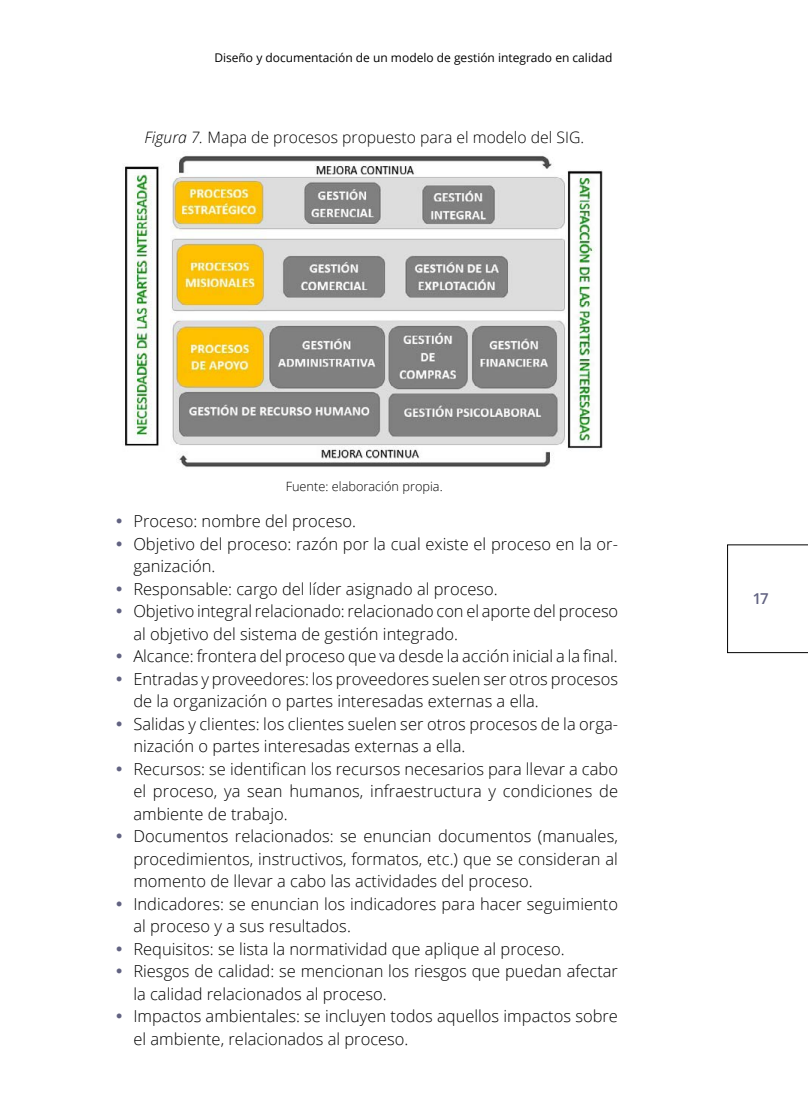
<style>
.page{position:relative;width:808px;height:1106px;background:#fff}
.page>*{position:absolute;margin:0;border:0;box-sizing:border-box;transform-origin:0 0}
.t1{font:300 16.5px/22.5px "Open Sans";color:#000}
.Figura{font:300 15.75px "Open Sans";color:#000}
.t2{font:600 15px "Open Sans";color:#616281}
.Fuente{font:300 12.75px "Open Sans";color:#000}
.t3{font:12px "Open Sans";color:#000}
.s1{font-style:italic}
</style>
<div class="page">
<svg style="left:727px;top:544px;width:81px;height:109px"></svg>
<img style="left:124px;top:155px;width:479px;height:313px">
<p class="t3" style="left:214px;top:49px;width:399px">Diseño y documentación de un modelo de gestión integrado en calidad</p>
<p class="Figura" style="left:144px;top:126px;width:441px"><span class="s1">Figura 7.</span> Mapa de procesos propuesto para el modelo del SIG.</p>
<p class="Fuente" style="left:286px;top:478px;width:159px">Fuente: elaboración propia.</p>
<p class="t1" style="left:133px;top:509px;width:224px">Proceso: nombre del proceso.</p>
<p class="t1" style="left:133px;top:532px;width:486px">Objetivo del proceso: razón por la cual existe el proceso en la or&shy;ganización.</p>
<p class="t1" style="left:133px;top:577px;width:366px">Responsable: cargo del líder asignado al proceso.</p>
<p class="t1" style="left:133px;top:599px;width:486px">Objetivo integral relacionado: relacionado con el aporte del proceso al objetivo del sistema de gestión integrado.</p>
<p class="t1" style="left:133px;top:644px;width:486px">Alcance: frontera del proceso que va desde la acción inicial a la final.</p>
<p class="t1" style="left:133px;top:667px;width:486px">Entradas y proveedores: los proveedores suelen ser otros procesos de la organización o partes interesadas externas a ella.</p>
<p class="t1" style="left:133px;top:712px;width:486px">Salidas y clientes: los clientes suelen ser otros procesos de la orga&shy;nización o partes interesadas externas a ella.</p>
<p class="t1" style="left:133px;top:757px;width:486px;text-align:justify">Recursos: se identifican los recursos necesarios para llevar a cabo el proceso, ya sean humanos, infraestructura y condiciones de ambiente de trabajo.</p>
<p class="t1" style="left:133px;top:824px;width:486px;text-align:justify">Documentos relacionados: se enuncian documentos (manuales, procedimientos, instructivos, formatos, etc.) que se consideran al momento de llevar a cabo las actividades del proceso.</p>
<p class="t1" style="left:133px;top:892px;width:486px">Indicadores: se enuncian los indicadores para hacer seguimiento al proceso y a sus resultados.</p>
<p class="t1" style="left:133px;top:937px;width:433px">Requisitos: se lista la normatividad que aplique al proceso.</p>
<p class="t1" style="left:133px;top:959px;width:486px">Riesgos de calidad: se mencionan los riesgos que puedan afectar la calidad relacionados al proceso.</p>
<p class="t1" style="left:133px;top:1004px;width:486px">Impactos ambientales: se incluyen todos aquellos impactos sobre el ambiente, relacionados al proceso.</p>
<p class="t2" style="left:753px;top:588px;width:17px">17</p>
</div>
